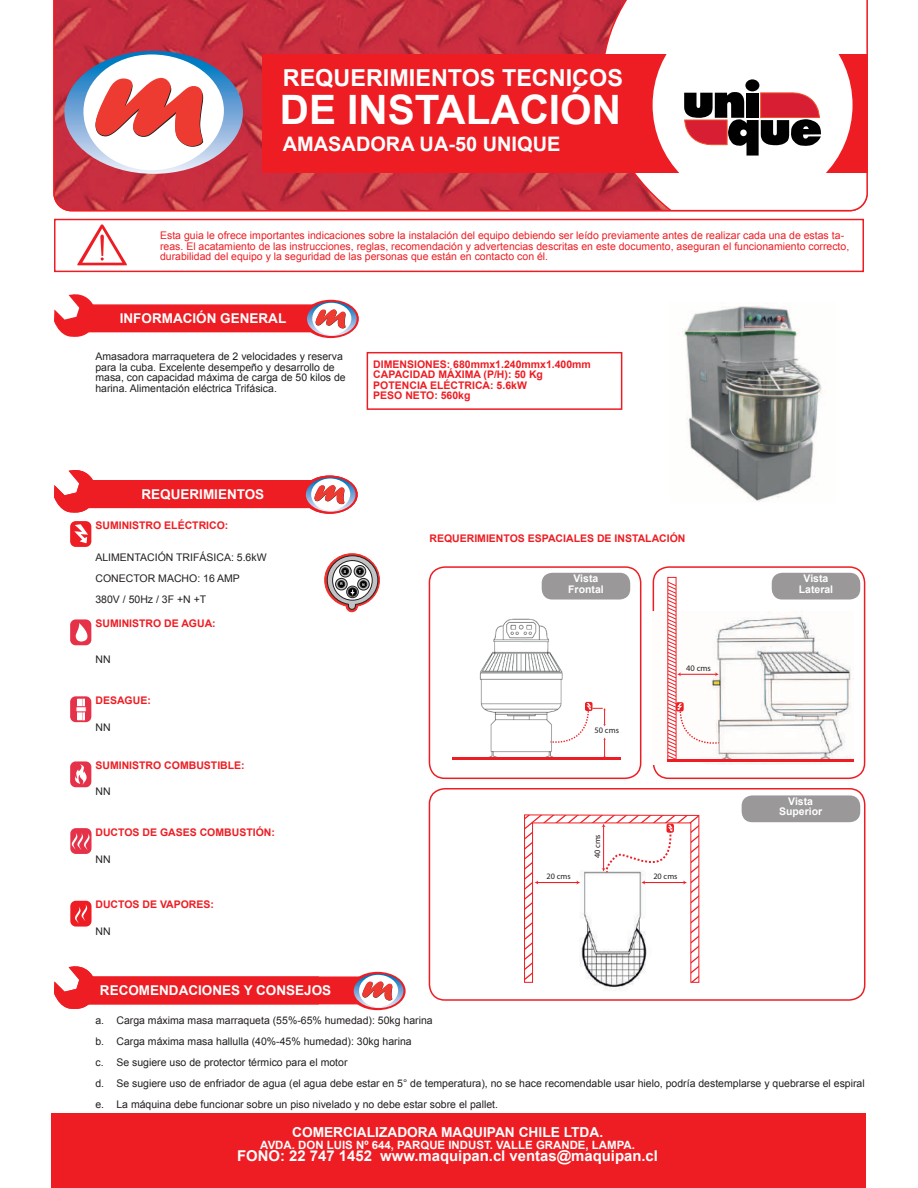
<style>
.page{position:relative;width:918px;height:1188px;background:#fff}
.page>*{position:absolute;margin:0;border:0;box-sizing:border-box;transform-origin:0 0}
.t1{font:700 40.5px "Arial";color:#fff}
.t2{font:700 23.4px "Arial";color:#fff}
.t3{font:700 19.95px "Arial";color:#fff}
.t4{font:700 14.85px "Arial";color:#fff}
.t5{font:700 13.8px "Arial";color:#fff}
.t6{font:700 13.5px "Arial";color:#fff}
.t7{font:700 11.4px "Arial";color:#fff}
.t8{font:10.5px/21px "Arial";color:#231f20}
.t9{font:10.5px/10.5px "Arial";color:#ee1d23}
.t10{font:700 10.5px/10.5px "Arial";color:#ee1d23}
.t11{font:700 10.5px/10.5px "Arial";color:#fff;text-align:center}
.t12{font:8.55px "Myriad Pro";color:#231f20}
.t13{font:8.4px "Myriad Pro";color:#231f20}
.t14{font:8.25px "Myriad Pro";color:#231f20}
.t15{font:700 3.75px "Arial";color:#fff}
</style>
<div class="page">
<svg style="left:53px;top:0;width:815px;height:211px"></svg>
<div style="left:262px;top:54px;width:606px;height:118px;background:#ee1d23"></div>
<svg style="left:64px;top:51px;width:179px;height:123px"></svg>
<div style="left:54px;top:219px;width:810px;height:53px;border:2px solid #ee1d23"></div>
<svg style="left:77px;top:224px;width:50px;height:41px"></svg>
<div style="left:51px;top:1114px;width:814px;height:74px;background:#ee1d23"></div>
<svg style="left:54px;top:294px;width:43px;height:43px"></svg>
<div style="left:87px;top:304px;width:232px;height:28px;background:#ee1d23;border:2px solid #ee1d23"></div>
<div style="left:303px;top:300px;width:56px;height:38px;background:#ee1d23;border-radius:50%"></div>
<svg style="left:307px;top:302px;width:50px;height:34px"></svg>
<svg style="left:54px;top:470px;width:43px;height:43px"></svg>
<div style="left:87px;top:480px;width:251px;height:28px;background:#ee1d23"></div>
<svg style="left:302px;top:475px;width:56px;height:39px"></svg>
<svg style="left:306px;top:477px;width:50px;height:35px"></svg>
<svg style="left:54px;top:966px;width:43px;height:43px"></svg>
<div style="left:87px;top:976px;width:272px;height:28px;background:#ee1d23;border:2px solid #ee1d23"></div>
<svg style="left:350px;top:972px;width:56px;height:38px"></svg>
<svg style="left:354px;top:974px;width:49px;height:34px"></svg>
<div style="left:70px;top:521px;width:21px;height:26px;background:#ee1d23;border-radius:6px"></div>
<svg style="left:74px;top:524px;width:14px;height:19px"></svg>
<div style="left:70px;top:619px;width:21px;height:26px;background:#e63249;border-radius:6px"></div>
<svg style="left:76px;top:623px;width:12px;height:19px"></svg>
<svg style="left:70px;top:696px;width:21px;height:26px"></svg>
<svg style="left:83px;top:699px;width:1px;height:21px"></svg>
<div style="left:76px;top:707px;width:10px;height:5px;background:#fff"></div>
<div style="left:75px;top:706px;width:12px;height:6px;border:1px solid #e63249"></div>
<div style="left:70px;top:828px;width:22px;height:26px;background:#e63249;border-radius:6px"></div>
<svg style="left:70px;top:832px;width:20px;height:18px"></svg>
<div style="left:70px;top:901px;width:22px;height:26px;background:#ee1d23;border-radius:6px"></div>
<svg style="left:75px;top:904px;width:12px;height:20px"></svg>
<div style="left:70px;top:761px;width:21px;height:26px;background:#e63249;border-radius:6px"></div>
<svg style="left:75px;top:764px;width:12px;height:21px"></svg>
<svg style="left:324px;top:554px;width:56px;height:58px"></svg>
<img style="left:683px;top:306px;width:142px;height:195px">
<div style="left:653px;top:5px;width:200px;height:200px;background:#fff;border-radius:50%"></div>
<div style="left:745px;top:79px;width:14px;height:12px;background:#000001;border-radius:50%"></div>
<svg style="left:684px;top:91px;width:137px;height:65px"></svg>
<div style="left:429px;top:566px;width:212px;height:213px;border:2px solid #ee1d23;border-radius:16px"></div>
<div style="left:653px;top:566px;width:212px;height:213px;border:2px solid #ee1d23;border-radius:16px"></div>
<div style="left:429px;top:788px;width:436px;height:213px;border:2px solid #ee1d23;border-radius:16px"></div>
<div style="left:772px;top:573px;width:88px;height:27px;background:#9a9898;border-radius:10px"></div>
<img style="left:452px;top:618px;width:141px;height:140px">
<div style="left:585px;top:702px;width:7px;height:9px;background:#ee1d23;border-radius:2px"></div>
<svg style="left:549px;top:703px;width:57px;height:55px"></svg>
<hr style="left:452px;top:758px;width:168px;height:2px;background:#ee1d23">
<div style="left:542px;top:573px;width:88px;height:27px;background:#9a9898;border-radius:10px"></div>
<img style="left:653px;top:612px;width:201px;height:153px">
<div style="left:667px;top:577px;width:9px;height:184px;border:1px solid #ee1d23"></div>
<svg style="left:667px;top:581px;width:53px;height:178px"></svg>
<hr style="left:667px;top:759px;width:187px;height:2px;background:#ee1d23">
<svg style="left:524px;top:814px;width:176px;height:169px"></svg>
<div style="left:742px;top:795px;width:118px;height:27px;background:#9a9898;border-radius:10px"></div>
<div style="left:367px;top:352px;width:255px;height:58px;border:2px solid #ee1d23"></div>
<h2 class="t2" style="left:283px;top:62px;width:342px">REQUERIMIENTOS TECNICOS</h2>
<h1 class="t1" style="left:280px;top:83px;width:342px">DE INSTALACIÓN</h1>
<h3 class="t3" style="left:283px;top:130px;width:279px">AMASADORA UA-50 UNIQUE</h3>
<p class="t9" style="left:160px;top:230px;width:691px">Esta guia le ofrece importantes indicaciones sobre la instalación del equipo debiendo ser leído previamente antes de realizar cada una de estas ta&shy;reas. El acatamiento de las instrucciones, reglas, recomendación y advertencias descritas en este documento, aseguran el funcionamiento correcto, durabilidad del equipo y la seguridad de las personas que están en contacto con él.</p>
<p class="t6" style="left:120px;top:310px;width:168px">INFORMACIÓN GENERAL</p>
<p class="t8" style="left:95px;top:352px;width:252px;line-height:10.5px">Amasadora marraquetera de 2 velocidades y reserva para la cuba. Excelente desempeño y desarrollo de masa, con capacidad máxima de carga de 50 kilos de harina. Alimentación eléctrica Trifásica.</p>
<p class="t10" style="left:373px;top:359px;width:219px">DIMENSIONES: 680mmx1.240mmx1.400mm<br>CAPACIDAD MÁXIMA (P/H): 50 Kg<br>POTENCIA ELÉCTRICA: 5.6kW<br>PESO NETO: 560kg</p>
<p class="t6" style="left:142px;top:485px;width:124px">REQUERIMIENTOS</p>
<p class="t10" style="left:95px;top:520px;width:135px">SUMINISTRO ELÉCTRICO:</p>
<p class="t8" style="left:95px;top:547px;width:173px">ALIMENTACIÓN TRIFÁSICA: 5.6kW<br>CONECTOR MACHO: 16 AMP<br>380V / 50Hz / 3F +N +T</p>
<p class="t10" style="left:95px;top:618px;width:122px">SUMINISTRO DE AGUA:</p>
<p class="t8" style="left:95px;top:649px;width:17px">NN</p>
<p class="t10" style="left:95px;top:695px;width:57px">DESAGUE:</p>
<p class="t8" style="left:95px;top:717px;width:17px">NN</p>
<p class="t10" style="left:95px;top:760px;width:151px">SUMINISTRO COMBUSTIBLE:</p>
<p class="t8" style="left:95px;top:781px;width:17px">NN</p>
<p class="t10" style="left:95px;top:827px;width:181px">DUCTOS DE GASES COMBUSTIÓN:</p>
<p class="t8" style="left:95px;top:849px;width:17px">NN</p>
<p class="t10" style="left:95px;top:900px;width:120px">DUCTOS DE VAPORES:</p>
<p class="t8" style="left:95px;top:921px;width:17px">NN</p>
<p class="t15" style="left:344px;top:569px;width:4px">S</p>
<p class="t15" style="left:359px;top:569px;width:4px">T</p>
<p class="t15" style="left:340px;top:582px;width:4px">R</p>
<p class="t15" style="left:362px;top:582px;width:4px">N</p>
<p class="t10" style="left:429px;top:533px;width:258px">REQUERIMIENTOS ESPACIALES DE INSTALACIÓN</p>
<p class="t11" style="left:568px;top:573px;width:37px">Vista<br>Frontal</p>
<p class="t13" style="left:595px;top:725px;width:26px">50 cms</p>
<p class="t12" style="left:686px;top:663px;width:26px">40 cms</p>
<p class="t14" style="left:592px;top:858px;width:26px;rotate:-90deg">40 cms</p>
<p class="t14" style="left:547px;top:871px;width:26px">20 cms</p>
<p class="t14" style="left:653px;top:871px;width:26px">20 cms</p>
<p class="t11" style="left:799px;top:573px;width:36px">Vista<br>Lateral</p>
<p class="t11" style="left:779px;top:796px;width:45px">Vista<br>Superior</p>
<p class="t6" style="left:142px;top:982px;width:124px">REQUERIMIENTOS</p>
<p class="t8" style="left:95px;top:1010px;width:771px">a. Carga máxima masa marraqueta (55%-65% humedad): 50kg harina<br>b. Carga máxima masa hallulla (40%-45% humedad): 30kg harina<br>c. Se sugiere uso de protector térmico para el motor<br>d. Se sugiere uso de enfriador de agua (el agua debe estar en 5° de temperatura), no se hace recomendable usar hielo, podría destemplarse y quebrarse el espiral e. La máquina debe funcionar sobre un piso nivelado y no debe estar sobre el pallet.</p>
<p class="t6" style="left:100px;top:982px;width:233px">RECOM NDAC ONES Y CONSEJOS</p>
<h3 class="t5" style="left:292px;top:1123px;width:313px">COMERCIALIZADORA MAQUIPAN CHILE LTDA.</h3>
<p class="t7" style="left:260px;top:1137px;width:376px">AVDA. DON LUIS Nº 644, PARQUE INDUST. VALLE GRANDE, LAMPA.</p>
<h3 class="t4" style="left:237px;top:1146px;width:422px">FONO: 22 747 1452 www.maquipan.cl ventas@maquipan.cl</h3>
</div>
